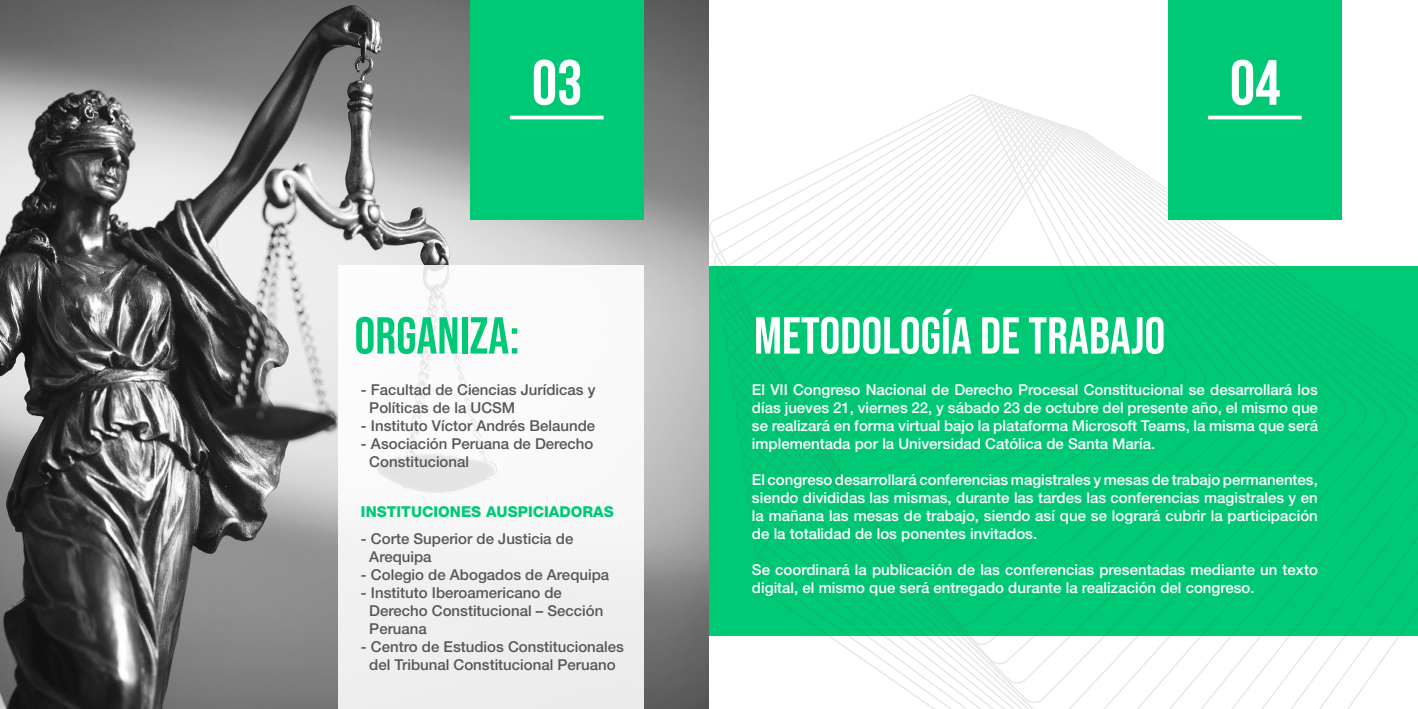
<style>
.page{position:relative;width:1418px;height:709px;background:#fff}
.page>*{position:absolute;margin:0;border:0;box-sizing:border-box;transform-origin:0 0}
.t1{font:700 63.75px "Bebas Neue";color:#fff}
.t2{font:51.88px "Bebas Neue";color:#fff}
.t3{font:51.88px "Bebas Neue";color:#00c976}
.t4{font:500 15px/18px "Helvetica Neue LT Std";color:#fff;text-align:justify}
.t5{font:500 15px/18px "Helvetica Neue LT Std";color:#575756}
.t6{font:800 15px "Helvetica Neue LT Std";color:#00c976}
</style>
<div class="page">
<img style="left:0;top:0;width:709px;height:709px">
<svg style="left:1386px;top:266px;width:20px;height:389px;background:#0dca7c"></svg>
<svg style="left:1366px;top:266px;width:20px;height:418px;background:#1dcd85"></svg>
<svg style="left:1346px;top:266px;width:20px;height:443px;fill:#00c976"></svg>
<svg style="left:925px;top:266px;width:421px;height:443px;fill:#00c976"></svg>
<svg style="left:896px;top:266px;width:430px;height:437px"></svg>
<svg style="left:869px;top:266px;width:437px;height:417px"></svg>
<svg style="left:842px;top:258px;width:444px;height:406px"></svg>
<svg style="left:728px;top:244px;width:538px;height:401px;fill:#00c976"></svg>
<svg style="left:726px;top:230px;width:520px;height:395px;background:#0bc97a"></svg>
<svg style="left:723px;top:220px;width:503px;height:386px;background:#0eca7c"></svg>
<svg style="left:721px;top:220px;width:485px;height:367px;background:#0fca7c"></svg>
<svg style="left:718px;top:188px;width:468px;height:380px;background:#10ca7d"></svg>
<svg style="left:716px;top:174px;width:450px;height:374px;background:#1ecc84"></svg>
<svg style="left:714px;top:160px;width:432px;height:369px;background:#23ce87"></svg>
<svg style="left:711px;top:146px;width:415px;height:364px;background:#29cf8a"></svg>
<svg style="left:709px;top:94px;width:397px;height:397px;fill:#05c976"></svg>
<div style="left:1168px;top:0;width:174px;height:220px;background:#00c976"></div>
<div style="left:470px;top:0;width:174px;height:220px;background:#00c976"></div>
<hr style="left:1208px;top:116px;width:93px;height:3px;background:#fff">
<hr style="left:510px;top:116px;width:93px;height:3px;background:#fff">
<div style="left:339px;top:266px;width:305px;height:443px;background:#f7f7f7"></div>
<h1 class="t1" style="left:532px;top:48px;width:52px">03</h1>
<h1 class="t1" style="left:1229px;top:48px;width:52px">04</h1>
<h2 class="t3" style="left:354px;top:306px;width:166px">ORGANIZA:</h2>
<p class="t5" style="left:369px;top:381px;width:228px;text-indent:-8px">- Facultad de Ciencias Jurídicas y<br>Políticas de la UCSM</p>
<p class="t5" style="left:361px;top:417px;width:236px">- Instituto Víctor Andrés Belaunde</p>
<p class="t5" style="left:369px;top:435px;width:226px;text-indent:-8px">- Asociación Peruana de Derecho<br>Constitucional</p>
<p class="t6" style="left:361px;top:503px;width:254px">INSTITUCIONES AUSPICIADORAS</p>
<p class="t5" style="left:369px;top:529px;width:205px;text-indent:-8px">- Corte Superior de Justicia de<br>Arequipa</p>
<p class="t5" style="left:361px;top:565px;width:250px">- Colegio de Abogados de Arequipa</p>
<p class="t5" style="left:369px;top:583px;width:235px;text-indent:-8px">- Instituto Iberoamericano de<br>Derecho Constitucional – Sección<br>Peruana</p>
<p class="t5" style="left:361px;top:637px;width:264px;text-align:center">- Centro de Estudios Constitucionales del Tribunal Constitucional Peruano</p>
<h2 class="t2" style="left:754px;top:306px;width:413px">METODOLOGÍA DE TRABAJO</h2>
<p class="t4" style="left:752px;top:381px;width:567px">El VII Congreso Nacional de Derecho Procesal Constitucional se desarrollará los días jueves 21, viernes 22, y sábado 23 de octubre del presente año, el mismo que se realizará en forma virtual bajo la plataforma Microsoft Teams, la misma que será implementada por la Universidad Católica de Santa María.</p>
<p class="t4" style="left:752px;top:471px;width:567px">El congreso desarrollará conferencias magistrales y mesas de trabajo permanentes, siendo divididas las mismas, durante las tardes las conferencias magistrales y en la mañana las mesas de trabajo, siendo así que se logrará cubrir la participación de la totalidad de los ponentes invitados.</p>
<p class="t4" style="left:752px;top:561px;width:567px">Se coordinará la publicación de las conferencias presentadas mediante un texto digital, el mismo que será entregado durante la realización del congreso.</p>
</div>
